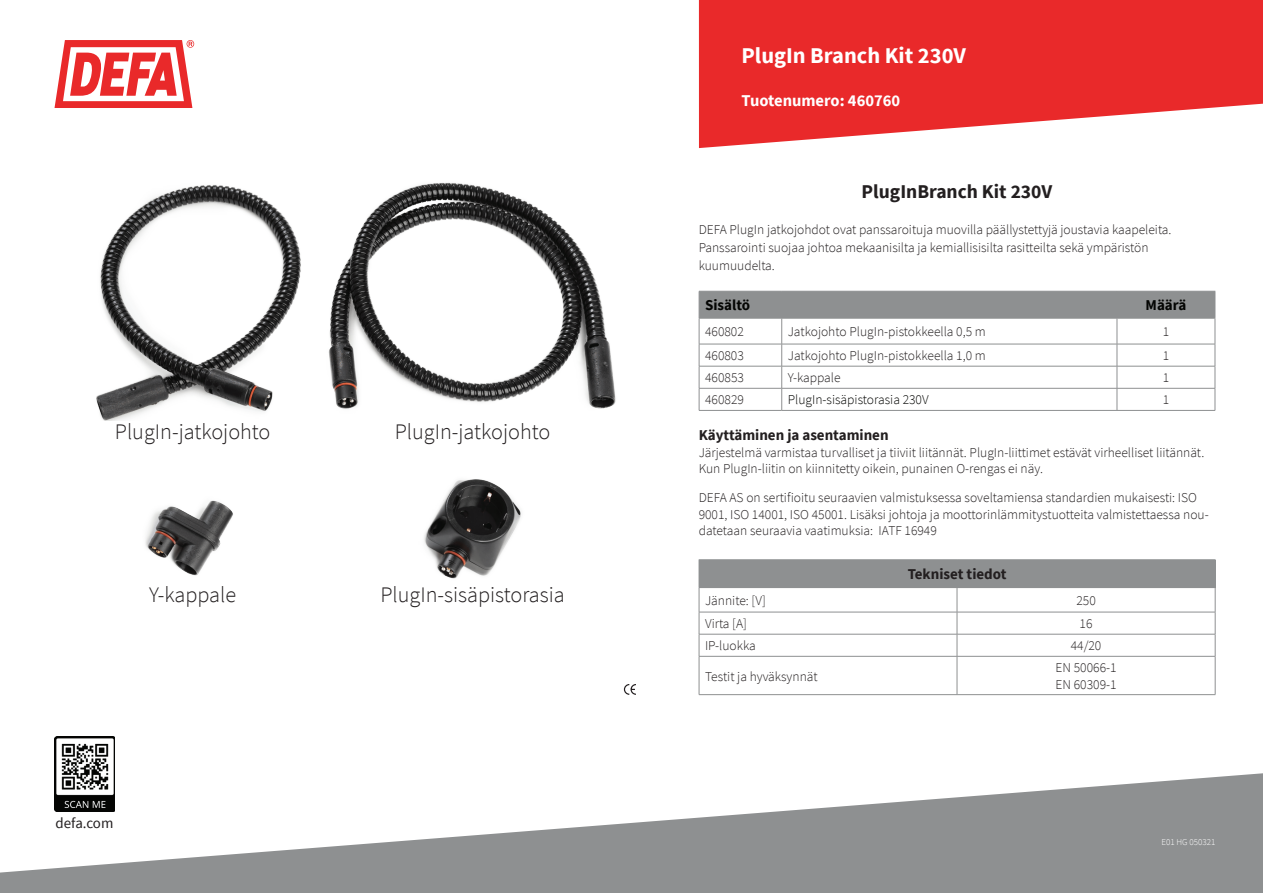
<style>
.page{position:relative;width:1263px;height:893px;background:#fff}
.page>*{position:absolute;margin:0;border:0;box-sizing:border-box;transform-origin:0 0}
.t1{font:700 22.5px "Source Sans Pro";color:#fff}
.t2{font:300 22.2px "Source Sans Pro";color:#231f20}
.t3{font:700 19.5px "Source Sans Pro";color:#231f20}
.t4{font:700 16.5px "Source Sans Pro";color:#fff}
.t5{font:700 15px "Source Sans Pro";color:#231f20}
.t6{font:700 15px "Source Sans Pro";color:#040503}
.t7{font:14.85px "Source Sans Pro";color:#231f20}
.t8{font:300 13.5px/16.5px "Source Sans Pro";color:#231f20}
.t9{font:300 13.5px "Source Sans Pro";color:#040503}
.t10{font:300 9px "Source Sans Pro";color:#fff}
</style>
<div class="page">
<svg style="left:55px;top:40px;width:139px;height:68px"></svg>
<svg style="left:699px;top:0;width:564px;height:148px;fill:#e9292a"></svg>
<svg style="left:0;top:771px;width:1263px;height:122px;fill:#8e9091"></svg>
<img style="left:328px;top:182px;width:288px;height:227px">
<img style="left:55px;top:737px;width:60px;height:75px">
<div style="left:699px;top:560px;width:516px;height:28px;background:#8e9091"></div>
<hr style="left:699px;top:559px;width:258px;height:1px;background:#8e9091">
<hr style="left:957px;top:559px;width:258px;height:1px;background:#8e9091">
<hr style="left:699px;top:612px;width:258px;height:1px;background:#8e9091">
<hr style="left:957px;top:612px;width:258px;height:1px;background:#8e9091">
<hr style="left:699px;top:634px;width:258px;height:1px;background:#8e9091">
<svg style="left:699px;top:588px;width:1px;height:68px"></svg>
<hr style="left:957px;top:634px;width:258px;height:1px;background:#8e9091">
<svg style="left:957px;top:588px;width:1px;height:68px"></svg>
<svg style="left:1215px;top:560px;width:1px;height:96px"></svg>
<hr style="left:699px;top:656px;width:258px;height:1px;background:#8e9091">
<hr style="left:699px;top:656px;width:1px;height:38px;background:#8e9091">
<hr style="left:957px;top:656px;width:258px;height:1px;background:#8e9091">
<hr style="left:957px;top:656px;width:1px;height:38px;background:#8e9091">
<hr style="left:1215px;top:656px;width:1px;height:38px;background:#8e9091">
<hr style="left:699px;top:694px;width:258px;height:1px;background:#8e9091">
<hr style="left:957px;top:694px;width:258px;height:1px;background:#8e9091">
<img style="left:145px;top:500px;width:88px;height:76px">
<hr style="left:699px;top:410px;width:83px;height:1px;background:#8e9091">
<hr style="left:782px;top:410px;width:335px;height:1px;background:#8e9091">
<hr style="left:1117px;top:410px;width:98px;height:1px;background:#8e9091">
<svg style="left:699px;top:291px;width:517px;height:119px"></svg>
<hr style="left:699px;top:318px;width:83px;height:1px;background:#8e9091">
<hr style="left:782px;top:318px;width:335px;height:1px;background:#8e9091">
<img style="left:424px;top:479px;width:97px;height:100px">
<img style="left:96px;top:185px;width:205px;height:236px">
<svg style="left:623px;top:684px;width:13px;height:11px"></svg>
<h2 class="t2" style="left:115px;top:418px;width:157px">PlugIn-jatkojohto</h2>
<h2 class="t2" style="left:149px;top:581px;width:88px">Y-kappale</h2>
<p class="t7" style="left:56px;top:814px;width:59px">defa.com</p>
<h2 class="t2" style="left:395px;top:418px;width:157px">PlugIn-jatkojohto</h2>
<h2 class="t2" style="left:380px;top:581px;width:186px">PlugIn-sisäpistorasia</h2>
<h1 class="t1" style="left:741px;top:40px;width:226px">PlugIn Branch Kit 230V</h1>
<p class="t4" style="left:741px;top:89px;width:160px">Tuotenumero: 460760</p>
<h3 class="t3" style="left:862px;top:178px;width:192px">PlugInBranch Kit 230V</h3>
<p class="t8" style="left:699px;top:221px;width:474px;line-height:18px">DEFA PlugIn jatkojohdot ovat panssaroituja muovilla päällystettyjä joustavia kaapeleita.<br>Panssarointi suojaa johtoa mekaanisilta ja kemiallisisilta rasitteilta sekä ympäristön kuumuudelta.</p>
<p class="t6" style="left:705px;top:295px;width:47px">Sisältö</p>
<p class="t6" style="left:1145px;top:295px;width:42px">Määrä</p>
<p class="t8" style="left:705px;top:323px;width:40px">460802</p>
<p class="t8" style="left:788px;top:323px;width:200px">Jatkojohto PlugIn-pistokkeella 0,5 m</p>
<p class="t8" style="left:1163px;top:323px;width:8px">1</p>
<p class="t8" style="left:705px;top:347px;width:40px">460803</p>
<p class="t8" style="left:788px;top:347px;width:200px">Jatkojohto PlugIn-pistokkeella 1,0 m</p>
<p class="t8" style="left:1163px;top:347px;width:8px">1</p>
<p class="t8" style="left:705px;top:370px;width:40px">460853</p>
<p class="t8" style="left:788px;top:370px;width:54px">Y-kappale</p>
<p class="t8" style="left:1163px;top:370px;width:8px">1</p>
<p class="t8" style="left:705px;top:392px;width:40px">460829</p>
<p class="t9" style="left:788px;top:392px;width:142px">PlugIn-sisäpistorasia 230V</p>
<p class="t8" style="left:1163px;top:392px;width:8px">1</p>
<p class="t5" style="left:699px;top:425px;width:191px">Käyttäminen ja asentaminen</p>
<p class="t8" style="left:699px;top:444px;width:507px">Järjestelmä varmistaa turvalliset ja tiiviit liitännät. PlugIn-liittimet estävät virheelliset liitännät.<br>Kun PlugIn-liitin on kiinnitetty oikein, punainen O-rengas ei näy.</p>
<p class="t8" style="left:699px;top:490px;width:512px">DEFA AS on sertifioitu seuraavien valmistuksessa soveltamiensa standardien mukaisesti: ISO<br>9001, ISO 14001, ISO 45001. Lisäksi johtoja ja moottorinlämmitystuotteita valmistettaessa nou&shy;datetaan seuraavia vaatimuksia: IATF 16949</p>
<p class="t5" style="left:908px;top:564px;width:100px">Tekniset tiedot</p>
<p class="t8" style="left:705px;top:592px;width:62px">Jännite: [V]</p>
<p class="t8" style="left:1076px;top:592px;width:21px">250</p>
<p class="t8" style="left:705px;top:615px;width:43px">Virta [A]</p>
<p class="t8" style="left:1080px;top:615px;width:14px">16</p>
<p class="t8" style="left:705px;top:638px;width:52px">IP-luokka</p>
<p class="t8" style="left:1071px;top:638px;width:32px">44/20</p>
<p class="t8" style="left:705px;top:668px;width:114px">Testit ja hyväksynnät</p>
<p class="t8" style="left:1055px;top:660px;width:63px">EN 50066-1<br>EN 60309-1</p>
<p class="t10" style="left:1161px;top:837px;width:55px">E01 HG 050321</p>
</div>
